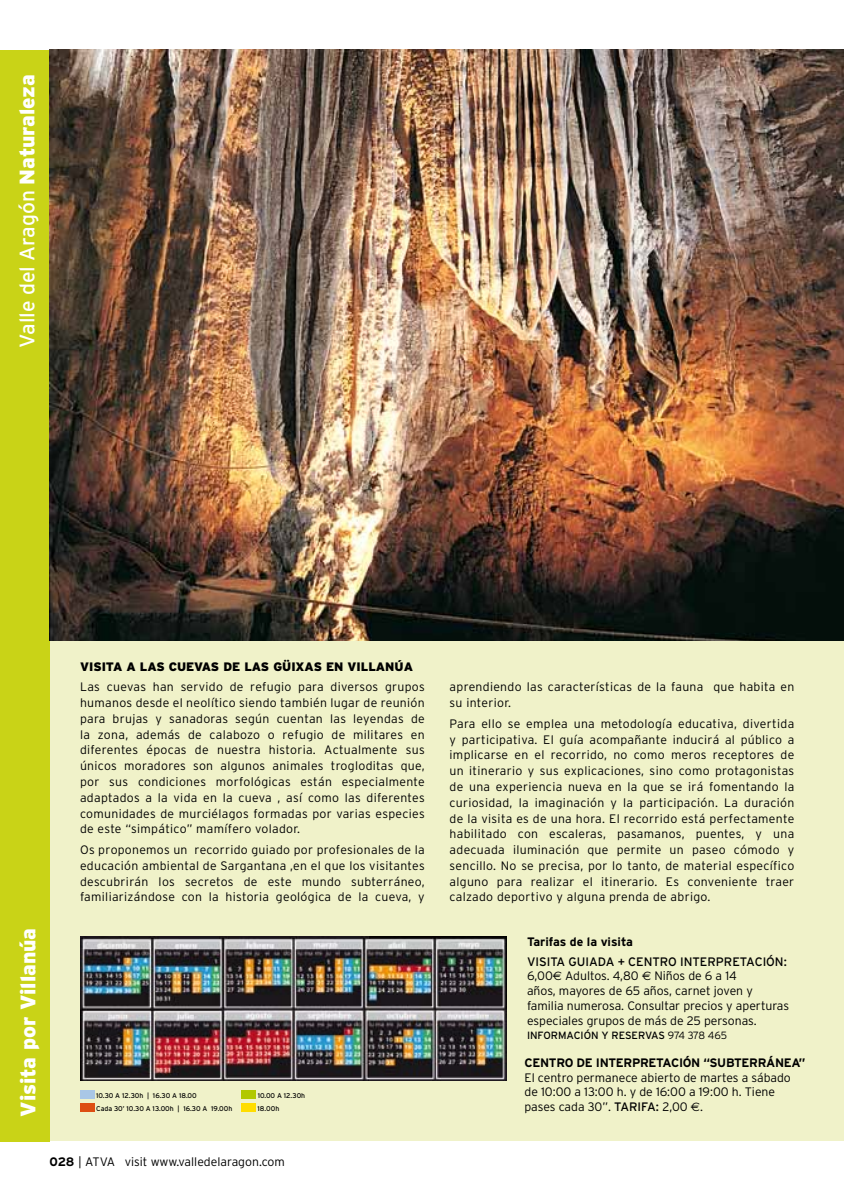
<style>
.page{position:relative;width:844px;height:1191px;background:#fff}
.page>*{position:absolute;margin:0;border:0;box-sizing:border-box;transform-origin:0 0}
.t1{font:900 21px "Interstate";color:#fff}
.t2{font:21px "Interstate";color:#fff}
.t3{font:300 12.25px/15.8px "Interstate";color:#000;text-align:justify}
.t4{font:300 12.25px/15.8px "Interstate";letter-spacing:.025em;color:#000}
.t5{font:12.25px/19.6px "Interstate";color:#000}
.t6{font:900 12.25px "Interstate";color:#000}
.t7{font:10.5px "Interstate";color:#000}
.t8{font:7px "Interstate";color:#000}
.s1{font-weight:900}
.s2{font-weight:700}
.s3{font-style:inherit}
.s4{font-family:"Euro Sans";font-weight:400}
.s5{font-weight:300}
.s6{font-weight:400}
</style>
<div class="page">
<div style="left:50px;top:640px;width:793px;height:501px;background:#f0f2c9"></div>
<div style="left:0;top:50px;width:50px;height:1091px;background:#c9d317"></div>
<img style="left:50px;top:50px;width:793px;height:590px">
<div style="left:80px;top:1103px;width:14px;height:8px;background:#dd4e13"></div>
<div style="left:241px;top:1103px;width:15px;height:8px;background:#fd0"></div>
<div style="left:80px;top:1089px;width:14px;height:9px;background:#a9c7e6"></div>
<div style="left:241px;top:1089px;width:15px;height:9px;background:#b1c800"></div>
<img style="left:80px;top:936px;width:426px;height:144px">
<p class="t2" style="left:15px;top:347px;width:275px;rotate:-90deg">Valle del Aragón <span class="s1">Naturaleza</span></p>
<p class="t1" style="left:16px;top:1116px;width:190px;rotate:-90deg">Visita por Villanúa</p>
<p class="t1" style="left:16px;top:1116px;width:187px;rotate:-90deg">Rutas de Canfranc</p>
<p class="t6" style="left:80px;top:660px;width:334px">VISITA A LAS CUEVAS DE LAS GÜIXAS EN VILLANÚA</p>
<p class="t3" style="left:80px;top:679px;width:346px">Las cuevas han servido de refugio para diversos grupos humanos desde el neolítico siendo también lugar de reunión para brujas y sanadoras según cuentan las leyendas de la zona, además de calabozo o refugio de militares en diferentes épocas de nuestra historia. Actualmente sus únicos moradores son algunos animales trogloditas que, por sus condiciones morfológicas están especialmente adaptados a la vida en la cueva , así como las diferentes comunidades de murciélagos formadas por varias especies de este “simpático” mamífero volador.</p>
<p class="t3" style="left:80px;top:841px;width:346px">Os proponemos un recorrido guiado por profesionales de la educación ambiental de Sargantana ,en el que los visitantes descubrirán los secretos de este mundo subterráneo, familiarizándose con la historia geológica de la cueva, y</p>
<p class="t8" style="left:96px;top:1091px;width:102px">10.30 A 12.30h | 16.30 A 18.00</p>
<p class="t8" style="left:257px;top:1091px;width:49px">10.00 A 12.30h</p>
<p class="t8" style="left:96px;top:1104px;width:138px">Cada 30’ 10.30 A 13.00h | 16.30 A 19.00h</p>
<p class="t8" style="left:257px;top:1104px;width:23px">18.00h</p>
<p class="t3" style="left:50px;top:1153px;width:237px"><span class="s2">028</span> <span class="s3">| ATVA</span> visit www.valledelaragon.com</p>
<p class="t4" style="left:449px;top:679px;width:346px">aprendiendo las características de la fauna que habita en su interior.</p>
<p class="t3" style="left:449px;top:715px;width:346px">Para ello se emplea una metodología educativa, divertida y participativa. El guía acompañante inducirá al público a implicarse en el recorrido, no como meros receptores de un itinerario y sus explicaciones, sino como protagonistas de una experiencia nueva en la que se irá fomentando la curiosidad, la imaginación y la participación. La duración de la visita es de una hora. El recorrido está perfectamente habilitado con escaleras, pasamanos, puentes, y una adecuada iluminación que permite un paseo cómodo y sencillo. No se precisa, por lo tanto, de material específico alguno para realizar el itinerario. Es conveniente traer calzado deportivo y alguna prenda de abrigo.</p>
<p class="t5" style="left:527px;top:932px;width:261px"><span class="s2">Tarifas de la visita<br></span>VISITA GUIADA + CENTRO INTERPRETACIÓN:</p>
<p class="t3" style="left:527px;top:968px;width:263px;line-height:14.7px;text-align:left">6,00<span class="s4">€</span> Adultos. 4,80 <span class="s4">€</span> Niños de 6 a 14<br>años, mayores de 65 años, carnet joven y familia numerosa. Consultar precios y aperturas especiales grupos de más de 25 personas.</p>
<p class="t7" style="left:527px;top:1029px;width:201px">INFORMACIÓN Y RESERVAS <span class="s5">974 378 465</span></p>
<p class="t3" style="left:524px;top:1055px;width:282px;line-height:14.7px;text-align:left"><span class="s2">CENTRO DE INTERPRETACIÓN “SUBTERRÁNEA” </span>El centro permanece abierto de martes a sábado de 10:00 a 13:00 h. y de 16:00 a 19:00 h. Tiene pases cada 30”. <span class="s6">TARIFA:</span> 2,00 <span class="s4">€</span>.</p>
</div>
